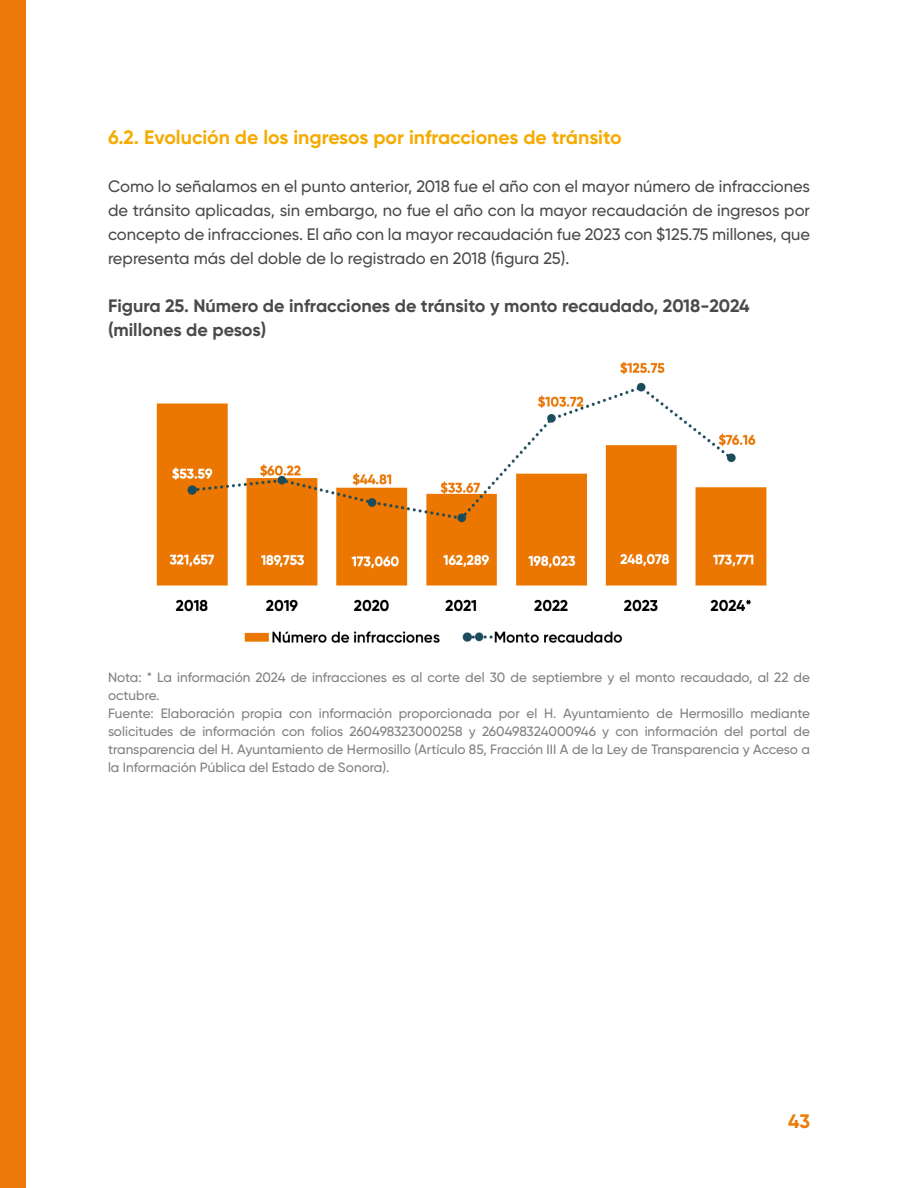
<style>
.page{position:relative;width:918px;height:1188px;background:#fff}
.page>*{position:absolute;margin:0;border:0;box-sizing:border-box;transform-origin:0 0}
.t1{font:700 19.5px "Gilroy";color:#f5ab00}
.t2{font:700 19.5px "Gilroy";color:#ec7a08}
.t3{font:700 18px/24px "Gilroy";color:#4a4a49}
.t4{font:500 16.5px/24px "Gilroy";color:#4a4a49;text-align:justify}
.t5{font:500 13.5px/18px "Gilroy";color:#808080}
</style>
<div class="page">
<div style="left:0;top:0;width:26px;height:1188px;background:#ec7a08"></div>
<img style="left:156px;top:361px;width:611px;height:282px">
<p class="t1" style="left:108px;top:125px;width:515px">6.2. Evolución de los ingresos por infracciones de tránsito</p>
<p class="t4" style="left:108px;top:174px;width:704px">Como lo señalamos en el punto anterior, 2018 fue el año con el mayor número de infracciones de tránsito aplicadas, sin embargo, no fue el año con la mayor recaudación de ingresos por concepto de infracciones. El año con la mayor recaudación fue 2023 con $125.75 millones, que representa más del doble de lo registrado en 2018 (figura 25).</p>
<p class="t3" style="left:108px;top:294px;width:643px">Figura 25. Número de infracciones de tránsito y monto recaudado, 2018-2024 (millones de pesos)</p>
<p class="t5" style="left:108px;top:669px;width:704px">Nota: * La información 2024 de infracciones es al corte del 30 de septiembre y el monto recaudado, al 22 de octubre.</p>
<p class="t5" style="left:108px;top:705px;width:704px;text-align:justify">Fuente: Elaboración propia con información proporcionada por el H. Ayuntamiento de Hermosillo mediante solicitudes de información con folios 260498323000258 y 260498324000946 y con información del portal de transparencia del H. Ayuntamiento de Hermosillo (Artículo 85, Fracción III A de la Ley de Transparencia y Acceso a la Información Pública del Estado de Sonora).</p>
<h1 class="t2" style="left:788px;top:1109px;width:23px">43</h1>
</div>
